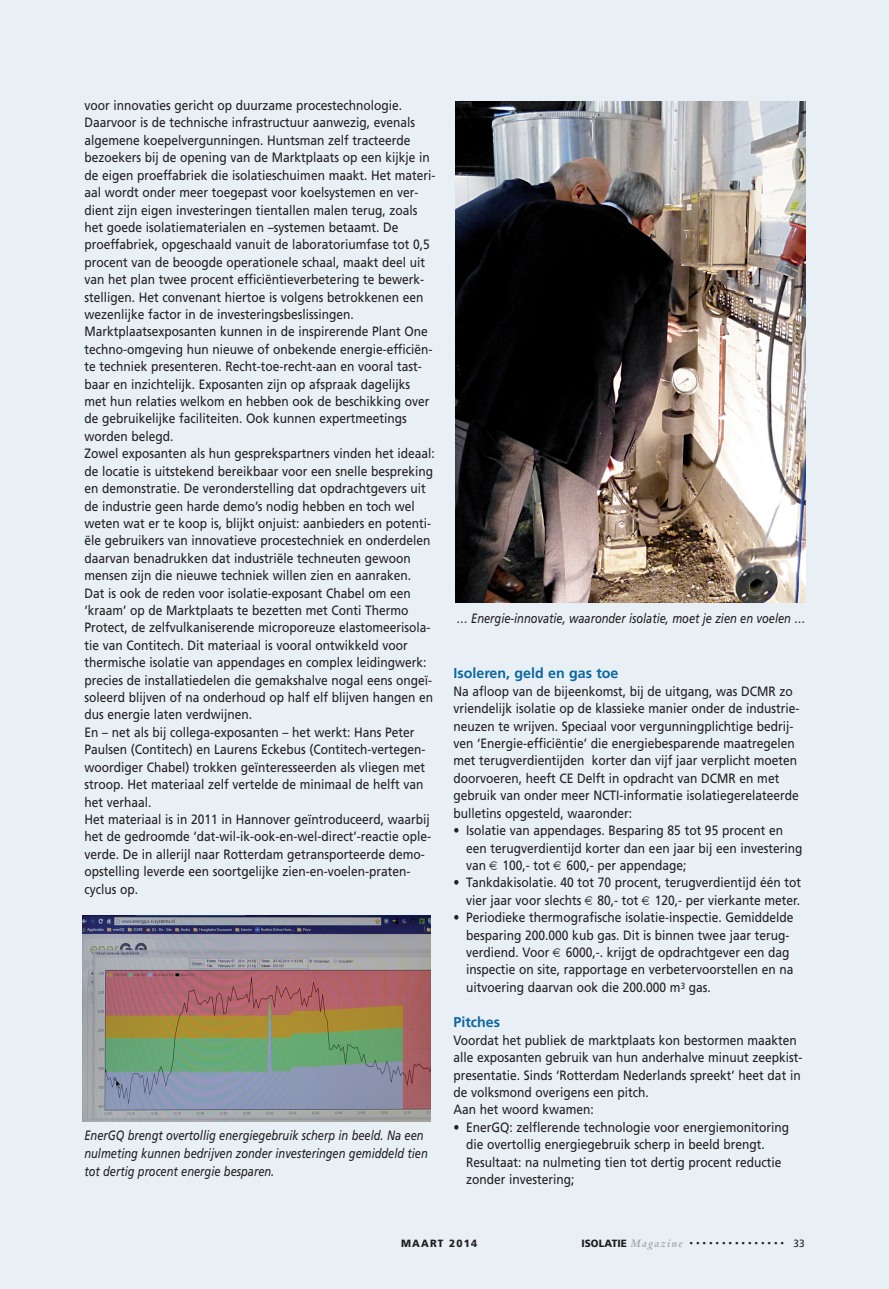
<style>
.page{position:relative;width:889px;height:1289px;background:#fff}
.page>*{position:absolute;margin:0;border:0;box-sizing:border-box;transform-origin:0 0}
.t1{font:25.5px "P Bembo";color:#231f20;scale:.95 1}
.t2{font:700 14.25px "Frutiger";color:#0c67a1}
.t3{font:13.5px/17.4px "Frutiger";color:#231f20;scale:.89 1}
.t4{font:italic 13.5px/18px "Frutiger";color:#231f20;scale:.82 1}
.t5{font:900 10.5px "Frutiger";letter-spacing:.12em;color:#231f20;scale:.95 1}
.t6{font:10.5px "Frutiger";color:#231f20;scale:.95 1}
</style>
<div class="page">
<div style="left:0;top:0;width:889px;height:1288px;background:#e8f0f5"></div>
<img style="left:83px;top:915px;width:347px;height:206px">
<img style="left:455px;top:101px;width:350px;height:501px">
<p class="t3" style="left:84px;top:98px;width:396px">voor innovaties gericht op duurzame procestechnologie.<br>Daarvoor is de technische infrastructuur aanwezig, evenals algemene koepelvergunningen. Huntsman zelf tracteerde bezoekers bij de opening van de Marktplaats op een kijkje in de eigen proeffabriek die isolatieschuimen maakt. Het materi&shy;aal wordt onder meer toegepast voor koelsystemen en ver&shy;dient zijn eigen investeringen tientallen malen terug, zoals het goede isolatiematerialen en –systemen betaamt. De proeffabriek, opgeschaald vanuit de laboratoriumfase tot 0,5 procent van de beoogde operationele schaal, maakt deel uit van het plan twee procent efficiëntieverbetering te bewerk&shy;stelligen. Het convenant hiertoe is volgens betrokkenen een wezenlijke factor in de investeringsbeslissingen.<br>Marktplaatsexposanten kunnen in de inspirerende Plant One techno-omgeving hun nieuwe of onbekende energie-efficiën&shy;te techniek presenteren. Recht-toe-recht-aan en vooral tast&shy;baar en inzichtelijk. Exposanten zijn op afspraak dagelijks met hun relaties welkom en hebben ook de beschikking over de gebruikelijke faciliteiten. Ook kunnen expertmeetings worden belegd.<br>Zowel exposanten als hun gesprekspartners vinden het ideaal: de locatie is uitstekend bereikbaar voor een snelle bespreking en demonstratie. De veronderstelling dat opdrachtgevers uit de industrie geen harde demo’s nodig hebben en toch wel weten wat er te koop is, blijkt onjuist: aanbieders en potenti&shy;ële gebruikers van innovatieve procestechniek en onderdelen daarvan benadrukken dat industriële techneuten gewoon mensen zijn die nieuwe techniek willen zien en aanraken.<br>Dat is ook de reden voor isolatie-exposant Chabel om een ‘kraam’ op de Marktplaats te bezetten met Conti Thermo Protect, de zelfvulkaniserende microporeuze elastomeerisola&shy;tie van Contitech. Dit materiaal is vooral ontwikkeld voor thermische isolatie van appendages en complex leidingwerk: precies de installatiedelen die gemakshalve nogal eens ongeï&shy;soleerd blijven of na onderhoud op half elf blijven hangen en dus energie laten verdwijnen.<br>En – net als bij collega-exposanten – het werkt: Hans Peter Paulsen (Contitech) en Laurens Eckebus (Contitech-vertegen&shy;woordiger Chabel) trokken geïnteresseerden als vliegen met stroop. Het materiaal zelf vertelde de minimaal de helft van het verhaal.<br>Het materiaal is in 2011 in Hannover geïntroduceerd, waarbij het de gedroomde ‘dat-wil-ik-ook-en-wel-direct’-reactie ople&shy;verde. De in allerijl naar Rotterdam getransporteerde demo&shy;opstelling leverde een soortgelijke zien-en-voelen-praten&shy;cyclus op.</p>
<p class="t4" style="left:84px;top:1127px;width:420px">EnerGQ brengt overtollig energiegebruik scherp in beeld. Na een nulmeting kunnen bedrijven zonder investeringen gemiddeld tien tot dertig procent energie besparen.</p>
<p class="t4" style="left:457px;top:610px;width:427px">… Energie-innovatie, waaronder isolatie, moet je zien en voelen …</p>
<p class="t2" style="left:453px;top:667px;width:166px">Isoleren, geld en gas toe</p>
<p class="t3" style="left:453px;top:683px;width:390px">Na afloop van de bijeenkomst, bij de uitgang, was DCMR zo vriendelijk isolatie op de klassieke manier onder de industrie&shy;neuzen te wrijven. Speciaal voor vergunningplichtige bedrij&shy;ven ‘Energie-efficiëntie’ die energiebesparende maatregelen met terugverdientijden korter dan vijf jaar verplicht moeten doorvoeren, heeft CE Delft in opdracht van DCMR en met gebruik van onder meer NCTI-informatie isolatiegerelateerde bulletins opgesteld, waaronder:</p>
<p class="t3" style="left:466px;top:822px;width:379px;text-indent:-13px">• Isolatie van appendages. Besparing 85 tot 95 procent en een terugverdientijd korter dan een jaar bij een investering van 100,- tot 600,- per appendage;</p>
<p class="t3" style="left:453px;top:874px;width:392px;text-align:right">• Tankdakisolatie. 40 tot 70 procent, terugverdientijd één tot vier jaar voor slechts 80,- tot 120,- per vierkante meter.</p>
<p class="t3" style="left:466px;top:909px;width:369px;text-indent:-13px">• Periodieke thermografische isolatie-inspectie. Gemiddelde besparing 200.000 kub gas. Dit is binnen twee jaar terug&shy;verdiend. Voor 6000,-. krijgt de opdrachtgever een dag inspectie on site, rapportage en verbetervoorstellen en na uitvoering daarvan ook die 200.000 m<sup>3</sup> gas.</p>
<p class="t2" style="left:453px;top:1016px;width:48px">Pitches</p>
<p class="t3" style="left:453px;top:1032px;width:394px">Voordat het publiek de marktplaats kon bestormen maakten alle exposanten gebruik van hun anderhalve minuut zeepkist&shy;presentatie. Sinds ‘Rotterdam Nederlands spreekt’ heet dat in de volksmond overigens een pitch.<br>Aan het woord kwamen:</p>
<p class="t3" style="left:466px;top:1119px;width:364px;text-indent:-13px">• EnerGQ: zelflerende technologie voor energiemonitoring die overtollig energiegebruik scherp in beeld brengt.<br>Resultaat: na nulmeting tien tot dertig procent reductie zonder investering;</p>
<p class="t5" style="left:401px;top:1238px;width:82px">MAART 2014</p>
<h1 class="t1" style="left:581px;top:1225px;width:216px"><sub>ISOLATIE</sub> <sub>Magazine</sub> ...............</h1>
<p class="t6" style="left:793px;top:1238px;width:13px">33</p>
</div>
